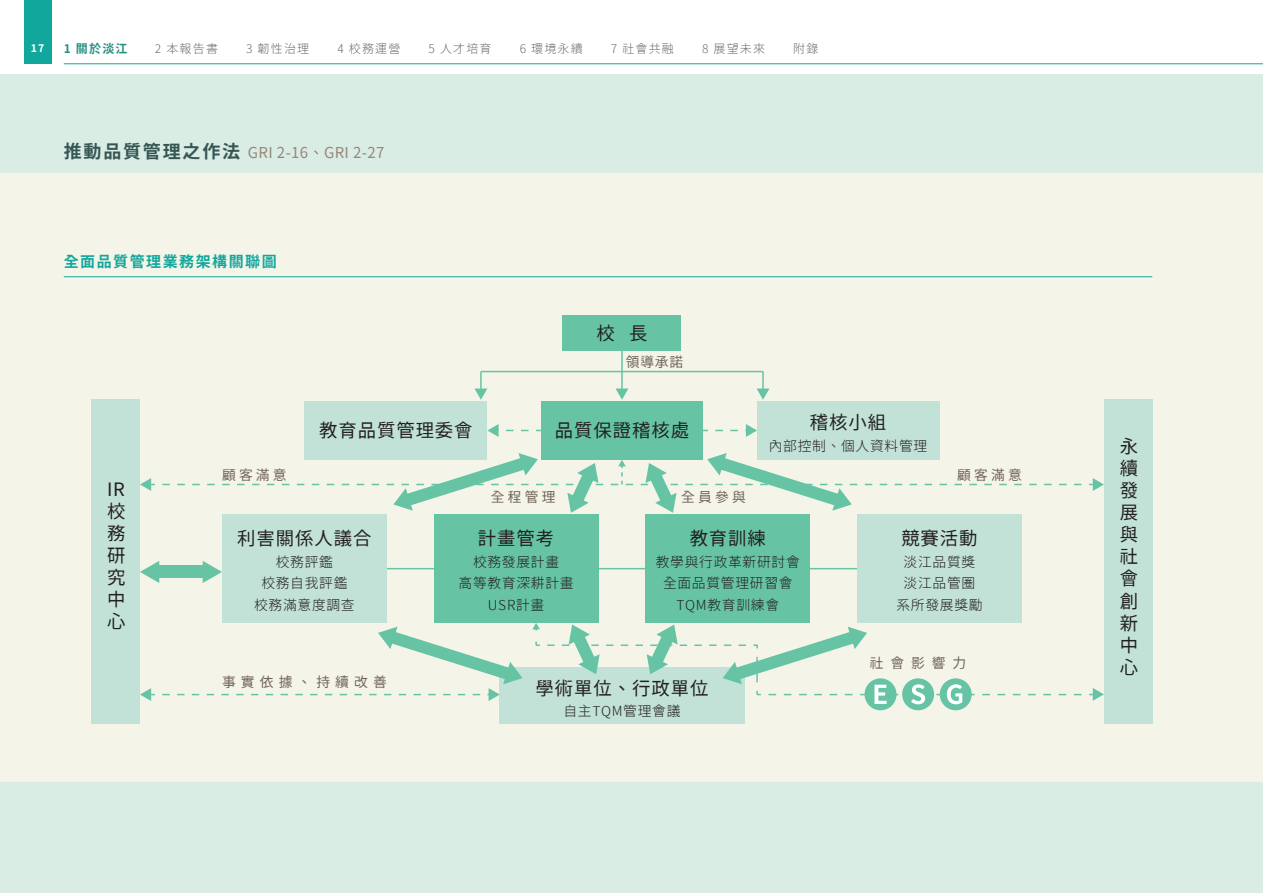
<style>
.page{position:relative;width:1263px;height:893px;background:#fff}
.page>*{position:absolute;margin:0;border:0;box-sizing:border-box;transform-origin:0 0}
.t1{font:18.45px/22px "Taipei Sans TC Beta";letter-spacing:.05em;color:#231f20;text-align:justify}
.t2{font:15px "Taipei Sans TC Beta";letter-spacing:.025em;color:#9b8679}
.t3{font:700 15px "Taipei Sans TC Beta";letter-spacing:.1em;color:#12a79d}
.t4{font:300 13.8px/21.5px "Taipei Sans TC Beta";letter-spacing:.05em;color:#231f20;text-align:center}
.t5{font:13.8px "Taipei Sans TC Beta";letter-spacing:.23em;color:#716557}
.t6{font:13.8px "Taipei Sans TC Beta";letter-spacing:.37em;color:#716557}
.t7{font:300 12px "Taipei Sans TC Beta";letter-spacing:.1em;color:#6c6d70}
.t8{font:700 12px "Taipei Sans TC Beta";color:#299085}
.t9{font:700 10.5px "Taipei Sans TC Beta";color:#fff}
.s1{font-weight:700;font-size:18px;color:#365653}
</style>
<div class="page">
<div style="left:0;top:74px;width:1263px;height:819px;background:#d9ede5"></div>
<div style="left:0;top:174px;width:1263px;height:608px;background:#f5f4e9"></div>
<div style="left:24px;top:0;width:27px;height:64px;background:#12a79d"></div>
<hr style="left:64px;top:63px;width:1199px;height:1px;background:#12a79d">
<hr style="left:387px;top:568px;width:470px;height:1px;background:#66c4a4">
<svg style="left:535px;top:641px;width:5px;height:5px"></svg>
<div style="left:541px;top:401px;width:162px;height:59px;background:#66c4a4"></div>
<div style="left:304px;top:401px;width:183px;height:59px;background:#c2e2d7"></div>
<div style="left:92px;top:400px;width:48px;height:324px;background:#c2e2d7"></div>
<div style="left:1104px;top:400px;width:48px;height:324px;background:#c2e2d7"></div>
<div style="left:222px;top:514px;width:165px;height:109px;background:#c2e2d7"></div>
<div style="left:499px;top:668px;width:246px;height:56px;background:#c2e2d7"></div>
<div style="left:434px;top:514px;width:164px;height:109px;background:#66c4a4"></div>
<div style="left:645px;top:514px;width:165px;height:109px;background:#66c4a4"></div>
<div style="left:857px;top:514px;width:165px;height:109px;background:#c2e2d7"></div>
<div style="left:756px;top:401px;width:183px;height:59px;background:#c2e2d7"></div>
<div style="left:562px;top:315px;width:119px;height:36px;background:#66c4a4"></div>
<svg style="left:615px;top:388px;width:13px;height:12px"></svg>
<svg style="left:474px;top:388px;width:13px;height:12px"></svg>
<svg style="left:487px;top:424px;width:251px;height:13px"></svg>
<svg style="left:532px;top:623px;width:8px;height:7px"></svg>
<svg style="left:140px;top:478px;width:15px;height:13px"></svg>
<svg style="left:140px;top:688px;width:15px;height:13px"></svg>
<svg style="left:140px;top:561px;width:19px;height:22px"></svg>
<svg style="left:203px;top:561px;width:19px;height:22px"></svg>
<svg style="left:745px;top:424px;width:12px;height:13px"></svg>
<svg style="left:756px;top:388px;width:13px;height:12px"></svg>
<hr style="left:621px;top:351px;width:2px;height:41px;background:#66c4a4">
<hr style="left:480px;top:372px;width:2px;height:20px;background:#66c4a4">
<hr style="left:762px;top:372px;width:2px;height:20px;background:#66c4a4">
<hr style="left:481px;top:371px;width:282px;height:1px;background:#66c4a4">
<div style="left:864px;top:678px;width:32px;height:32px;background:#66c4a4;border-radius:50%"></div>
<div style="left:902px;top:678px;width:32px;height:32px;background:#66c4a4;border-radius:50%"></div>
<div style="left:940px;top:678px;width:32px;height:32px;background:#66c4a4;border-radius:50%"></div>
<svg style="left:162px;top:453px;width:942px;height:60px"></svg>
<svg style="left:547px;top:624px;width:557px;height:80px"></svg>
<svg style="left:162px;top:627px;width:360px;height:74px"></svg>
<div style="left:158px;top:566px;width:48px;height:12px;background:#66c4a4"></div>
<hr style="left:64px;top:276px;width:1088px;height:1px;background:#12a79d">
<p class="t9" style="left:31px;top:42px;width:15px">17</p>
<p class="t8" style="left:64px;top:42px;width:65px">1 關於淡江</p>
<p class="t7" style="left:155px;top:42px;width:65px">2 本報告書</p>
<p class="t7" style="left:246px;top:42px;width:65px">3 韌性治理</p>
<p class="t7" style="left:337px;top:42px;width:65px">4 校務運營</p>
<p class="t7" style="left:428px;top:42px;width:65px">5 人才培育</p>
<p class="t7" style="left:520px;top:42px;width:65px">6 環境永續</p>
<p class="t7" style="left:611px;top:42px;width:65px">7 社會共融</p>
<p class="t7" style="left:702px;top:42px;width:65px">8 展望未來</p>
<p class="t7" style="left:793px;top:42px;width:27px">附錄</p>
<p class="t2" style="left:64px;top:144px;width:322px"><span class="s1">推動品質管理之作法</span> GRI 2-16、GRI 2-27</p>
<p class="t3" style="left:64px;top:253px;width:214px">全面品質管理業務架構關聯圖</p>
<h1 class="t1" style="left:319px;top:420px;width:155px">教育品質管理委會</h1>
<h1 class="t1" style="left:596px;top:323px;width:53px">校 長</h1>
<p class="t5" style="left:626px;top:354px;width:59px">領導承諾</p>
<h1 class="t1" style="left:555px;top:420px;width:136px">品質保證稽核處</h1>
<h1 class="t1" style="left:810px;top:412px;width:78px">稽核小組</h1>
<p class="t4" style="left:769px;top:435px;width:160px">內部控制、個人資料管理</p>
<h1 class="t1" style="left:107px;top:478px;width:20px">IR校務研究中心</h1>
<p class="t5" style="left:222px;top:467px;width:66px">顧客滿意</p>
<p class="t5" style="left:957px;top:467px;width:66px">顧客滿意</p>
<p class="t5" style="left:491px;top:489px;width:66px">全程管理</p>
<p class="t5" style="left:681px;top:489px;width:66px">全員參與</p>
<h1 class="t1" style="left:237px;top:528px;width:136px">利害關係人議合</h1>
<p class="t4" style="left:254px;top:551px;width:102px">校務評鑑<br>校務自我評鑑校務滿意度調查</p>
<h1 class="t1" style="left:478px;top:528px;width:78px">計畫管考</h1>
<p class="t4" style="left:459px;top:551px;width:117px">校務發展計畫<br>高等教育深耕計畫<br>USR計畫</p>
<h1 class="t1" style="left:690px;top:528px;width:78px">教育訓練</h1>
<p class="t4" style="left:656px;top:551px;width:146px">教學與行政革新研討會全面品質管理研習會<br>TQM教育訓練會</p>
<h1 class="t1" style="left:901px;top:528px;width:78px">競賽活動</h1>
<p class="t4" style="left:896px;top:551px;width:88px">淡江品質獎淡江品管圈系所發展獎勵</p>
<p class="t5" style="left:870px;top:655px;width:98px">社會影響力</p>
<p class="t6" style="left:222px;top:674px;width:166px">事實依據、持續改善</p>
<h1 class="t1" style="left:535px;top:677px;width:174px">學術單位、行政單位</h1>
<p class="t4" style="left:563px;top:700px;width:119px">自主TQM管理會議</p>
<h1 class="t1" style="left:1120px;top:436px;width:20px">永續發展與社會創新中心</h1>
</div>
